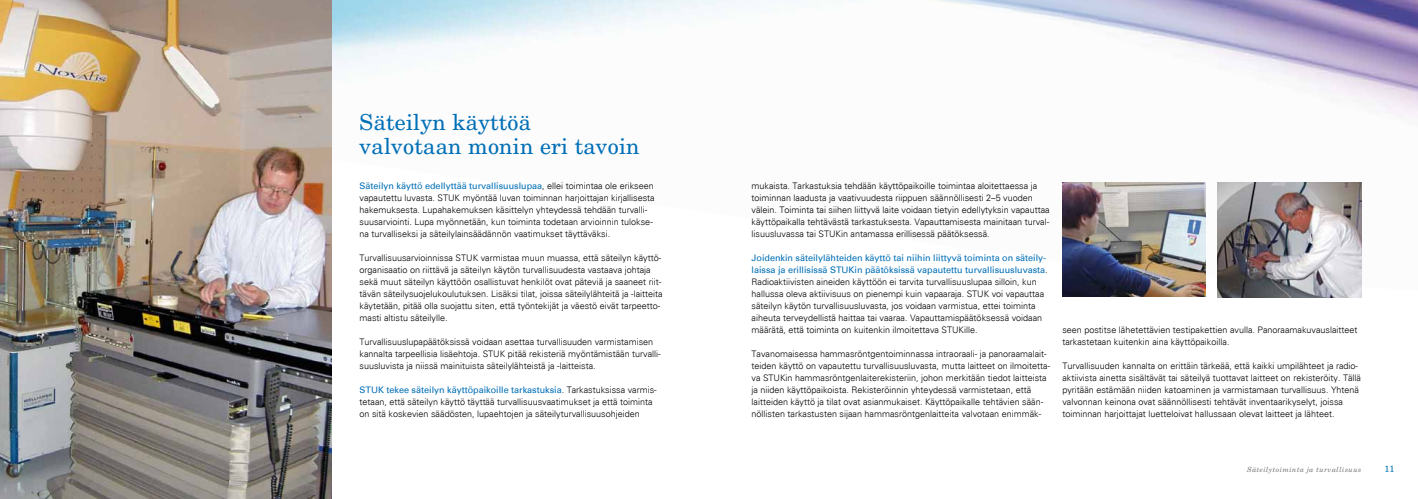
<style>
.page{position:relative;width:1418px;height:499px;background:#fff}
.page>*{position:absolute;margin:0;border:0;box-sizing:border-box;transform-origin:0 0}
.t1{font:22px/24px "New Century Schlbk LT Std";letter-spacing:.01em;color:#006fb7}
.t2{font:300 9px/12px "Univers";color:#000}
.t3{font:9px "New Century Schlbk LT Std";color:#006fb7}
.t4{font:italic 7px "New Century Schlbk LT Std";letter-spacing:.07em;color:#707172}
.s1{font-weight:400;color:#006fb7}
</style>
<div class="page">
<img style="left:332px;top:0;width:1085px;height:291px">
<img style="left:0;top:0;width:332px;height:499px">
<img style="left:1062px;top:183px;width:143px;height:114px">
<img style="left:1217px;top:183px;width:144px;height:115px">
<h1 class="t1" style="left:359px;top:110px;width:281px">Säteilyn käyttöä<br>valvotaan monin eri tavoin</h1>
<p class="t2" style="left:359px;top:180px;width:297px"><span class="s1">Säteilyn käyttö edellyttää turvallisuuslupaa</span>, ellei toimintaa ole erikseen vapautettu luvasta. STUK myöntää luvan toiminnan harjoittajan kirjallisesta hakemuksesta. Lupahakemuksen käsittelyn yhteydessä tehdään turvalli&shy;suusarviointi. Lupa myönnetään, kun toiminta todetaan arvioinnin tulokse&shy;na turvalliseksi ja säteilylainsäädännön vaatimukset täyttäväksi.</p>
<p class="t2" style="left:359px;top:252px;width:305px">Turvallisuusarvioinnissa STUK varmistaa muun muassa, että säteilyn käyttö&shy;organisaatio on riittävä ja säteilyn käytön turvallisuudesta vastaava johtaja sekä muut säteilyn käyttöön osallistuvat henkilöt ovat päteviä ja saaneet riit&shy;tävän säteilysuojelukoulutuksen. Lisäksi tilat, joissa säteilylähteitä ja -laitteita käytetään, pitää olla suojattu siten, että työntekijät ja väestö eivät tarpeetto&shy;masti altistu säteilylle.</p>
<p class="t2" style="left:359px;top:336px;width:303px">Turvallisuuslupapäätöksissä voidaan asettaa turvallisuuden varmistamisen kannalta tarpeellisia lisäehtoja. STUK pitää rekisteriä myöntämistään turvalli&shy;suusluvista ja niissä mainituista säteilylähteistä ja -laitteista.</p>
<p class="t2" style="left:359px;top:384px;width:299px"><span class="s1">STUK tekee säteilyn käyttöpaikoille tarkastuksia</span>. Tarkastuksissa varmis&shy;tetaan, että säteilyn käyttö täyttää turvallisuusvaatimukset ja että toiminta on sitä koskevien säädösten, lupaehtojen ja säteilyturvallisuusohjeiden</p>
<p class="t2" style="left:751px;top:180px;width:300px">mukaista. Tarkastuksia tehdään käyttöpaikoille toimintaa aloitettaessa ja toiminnan laadusta ja vaativuudesta riippuen säännöllisesti 2–5 vuoden välein. Toiminta tai siihen liittyvä laite voidaan tietyin edellytyksin vapauttaa käyttöpaikalla tehtävästä tarkastuksesta. Vapauttamisesta mainitaan turval&shy;lisuusluvassa tai STUKin antamassa erillisessä päätöksessä.</p>
<p class="t2" style="left:751px;top:252px;width:298px"><span class="s1">Joidenkin säteilylähteiden käyttö tai niihin liittyvä toiminta on säteily&shy;laissa ja erillisissä STUKin päätöksissä vapautettu turvallisuusluvasta</span>.<br>Radioaktiivisten aineiden käyttöön ei tarvita turvallisuuslupaa silloin, kun hallussa oleva aktiivisuus on pienempi kuin vapaaraja. STUK voi vapauttaa säteilyn käytön turvallisuusluvasta, jos voidaan varmistua, ettei toiminta aiheuta terveydellistä haittaa tai vaaraa. Vapauttamispäätöksessä voidaan määrätä, että toiminta on kuitenkin ilmoitettava STUKille.</p>
<p class="t2" style="left:751px;top:348px;width:300px">Tavanomaisessa hammasröntgentoiminnassa intraoraali- ja panoraamalait&shy;teiden käyttö on vapautettu turvallisuusluvasta, mutta laitteet on ilmoitetta&shy;va STUKin hammasröntgenlaiterekisteriin, johon merkitään tiedot laitteista ja niiden käyttöpaikoista. Rekisteröinnin yhteydessä varmistetaan, että laitteiden käyttö ja tilat ovat asianmukaiset. Käyttöpaikalle tehtävien sään&shy;nöllisten tarkastusten sijaan hammasröntgenlaitteita valvotaan enimmäk-</p>
<p class="t2" style="left:1062px;top:324px;width:297px">seen postitse lähetettävien testipakettien avulla. Panoraamakuvauslaitteet tarkastetaan kuitenkin aina käyttöpaikoilla.</p>
<p class="t2" style="left:1062px;top:360px;width:300px">Turvallisuuden kannalta on erittäin tärkeää, että kaikki umpilähteet ja radio&shy;aktiivista ainetta sisältävät tai säteilyä tuottavat laitteet on rekisteröity. Tällä pyritään estämään niiden katoaminen ja varmistamaan turvallisuus. Yhtenä valvonnan keinona ovat säännöllisesti tehtävät inventaarikyselyt, joissa toiminnan harjoittajat luetteloivat hallussaan olevat laitteet ja lähteet.</p>
<p class="t4" style="left:1247px;top:465px;width:116px">Säteilytoiminta ja turvallisuus</p>
<p class="t3" style="left:1384px;top:464px;width:12px">11</p>
</div>
